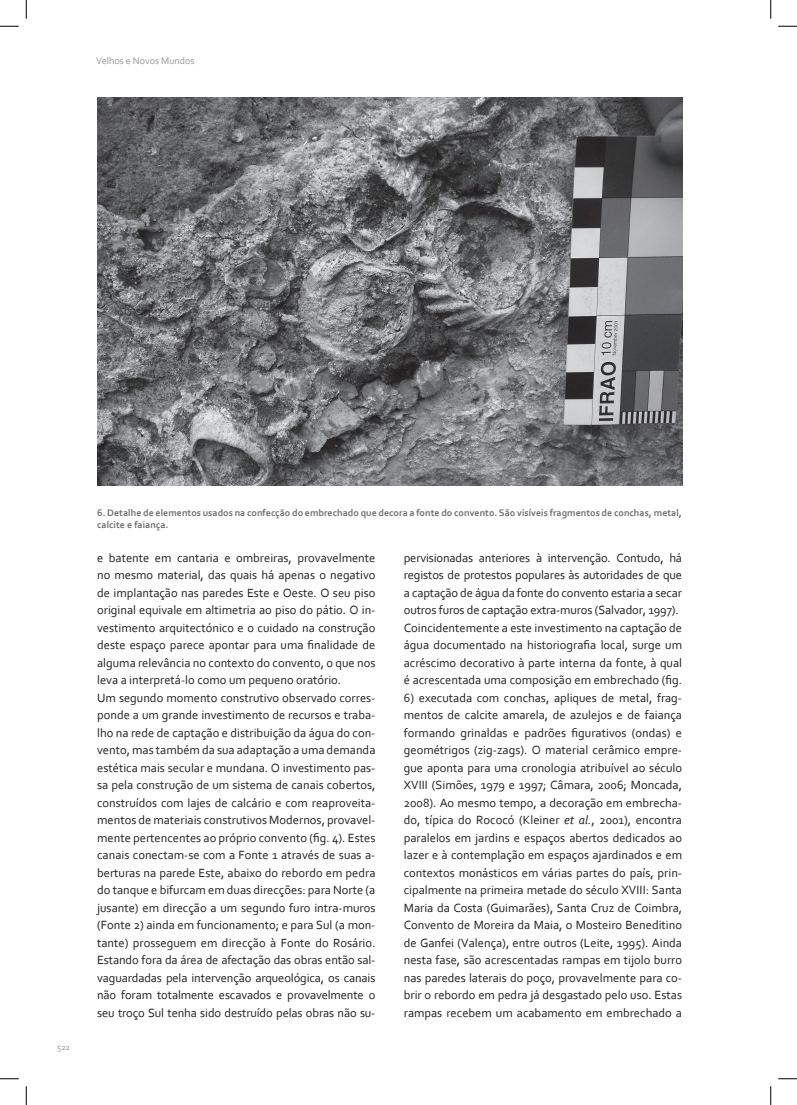
<style>
.page{position:relative;width:797px;height:1105px;background:#fff}
.page>*{position:absolute;margin:0;border:0;box-sizing:border-box;transform-origin:0 0}
.t1{font:12.5px/17.5px "Corbel";color:#231f20;text-align:justify}
.t2{font:700 10px/11.9px "Corbel";color:#6c6d70}
.t3{font:10px "Corbel";color:#939598}
.t4{font:8.75px "Corbel";color:#939598}
.s1{font-style:italic}
</style>
<div class="page">
<img style="left:97px;top:97px;width:585px;height:388px">
<svg style="left:0;top:25px;width:19px;height:2px"></svg>
<svg style="left:778px;top:25px;width:19px;height:2px"></svg>
<svg style="left:0;top:1078px;width:19px;height:1px"></svg>
<svg style="left:778px;top:1078px;width:19px;height:1px"></svg>
<svg style="left:25px;top:0;width:2px;height:19px"></svg>
<svg style="left:25px;top:1086px;width:2px;height:19px"></svg>
<svg style="left:770px;top:0;width:1px;height:19px"></svg>
<svg style="left:770px;top:1086px;width:1px;height:19px"></svg>
<p class="t3" style="left:96px;top:54px;width:100px">Velhos e Novos Mundos</p>
<p class="t4" style="left:57px;top:1042px;width:14px">522</p>
<p class="t2" style="left:97px;top:506px;width:586px">6. Detalhe de elementos usados na confecção do embrechado que decora a fonte do convento. São visíveis fragmentos de conchas, metal, calcite e faiança.</p>
<p class="t1" style="left:97px;top:549px;width:280px">e batente em cantaria e ombreiras, provavelmente no mesmo material, das quais há apenas o negativo de implantação nas paredes Este e Oeste. O seu piso</p>
<p class="t1" style="left:97px;top:601px;width:280px">original equivale em altimetria ao piso do pátio. O in&shy;vestimento arquitectónico e o cuidado na construção deste espaço parece apontar para uma finalidade de alguma relevância no contexto do convento, o que nos leva a interpretá-lo como um pequeno oratório.</p>
<p class="t1" style="left:97px;top:689px;width:280px">Um segundo momento construtivo observado corres&shy;ponde a um grande investimento de recursos e traba&shy;lho na rede de captação e distribuição da água do con&shy;vento, mas também da sua adaptação a uma demanda estética mais secular e mundana. O investimento pas&shy;sa pela construção de um sistema de canais cobertos, construídos com lajes de calcário e com reaproveita&shy;mentos de materiais construtivos Modernos, provavel&shy;mente pertencentes ao próprio convento (fig. 4). Estes canais conectam-se com a Fonte 1 através de suas a&shy;berturas na parede Este, abaixo do rebordo em pedra do tanque e bifurcam em duas direcções: para Norte (a jusante) em direcção a um segundo furo intra-muros (Fonte 2) ainda em funcionamento; e para Sul (a mon&shy;tante) prosseguem em direcção à Fonte do Rosário.<br>Estando fora da área de afectação das obras então sal&shy;vaguardadas pela intervenção arqueológica, os canais não foram totalmente escavados e provavelmente o seu troço Sul tenha sido destruído pelas obras não su-</p>
<p class="t1" style="left:404px;top:549px;width:280px">pervisionadas anteriores à intervenção. Contudo, há registos de protestos populares às autoridades de que a captação de água da fonte do convento estaria a secar outros furos de captação extra-muros (Salvador, 1997).</p>
<p class="t1" style="left:404px;top:619px;width:280px">Coincidentemente a este investimento na captação de água documentado na historiografia local, surge um acréscimo decorativo à parte interna da fonte, à qual é acrescentada uma composição em embrechado (fig.</p>
<p class="t1" style="left:404px;top:689px;width:280px">6) executada com conchas, apliques de metal, frag&shy;mentos de calcite amarela, de azulejos e de faiança formando grinaldas e padrões figurativos (ondas) e geométrigos (zig-zags). O material cerâmico empre&shy;gue aponta para uma cronologia atribuível ao século XVIII (Simões, 1979 e 1997; Câmara, 2006; Moncada, 2008). Ao mesmo tempo, a decoração em embrecha&shy;do, típica do Rococó (Kleiner <span class="s1">et al.</span>, 2001), encontra paralelos em jardins e espaços abertos dedicados ao lazer e à contemplação em espaços ajardinados e em contextos monásticos em várias partes do país, prin&shy;cipalmente na primeira metade do século XVIII: Santa Maria da Costa (Guimarães), Santa Cruz de Coimbra, Convento de Moreira da Maia, o Mosteiro Beneditino de Ganfei (Valença), entre outros (Leite, 1995). Ainda nesta fase, são acrescentadas rampas em tijolo burro nas paredes laterais do poço, provavelmente para co&shy;brir o rebordo em pedra já desgastado pelo uso. Estas rampas recebem um acabamento em embrechado a</p>
</div>
